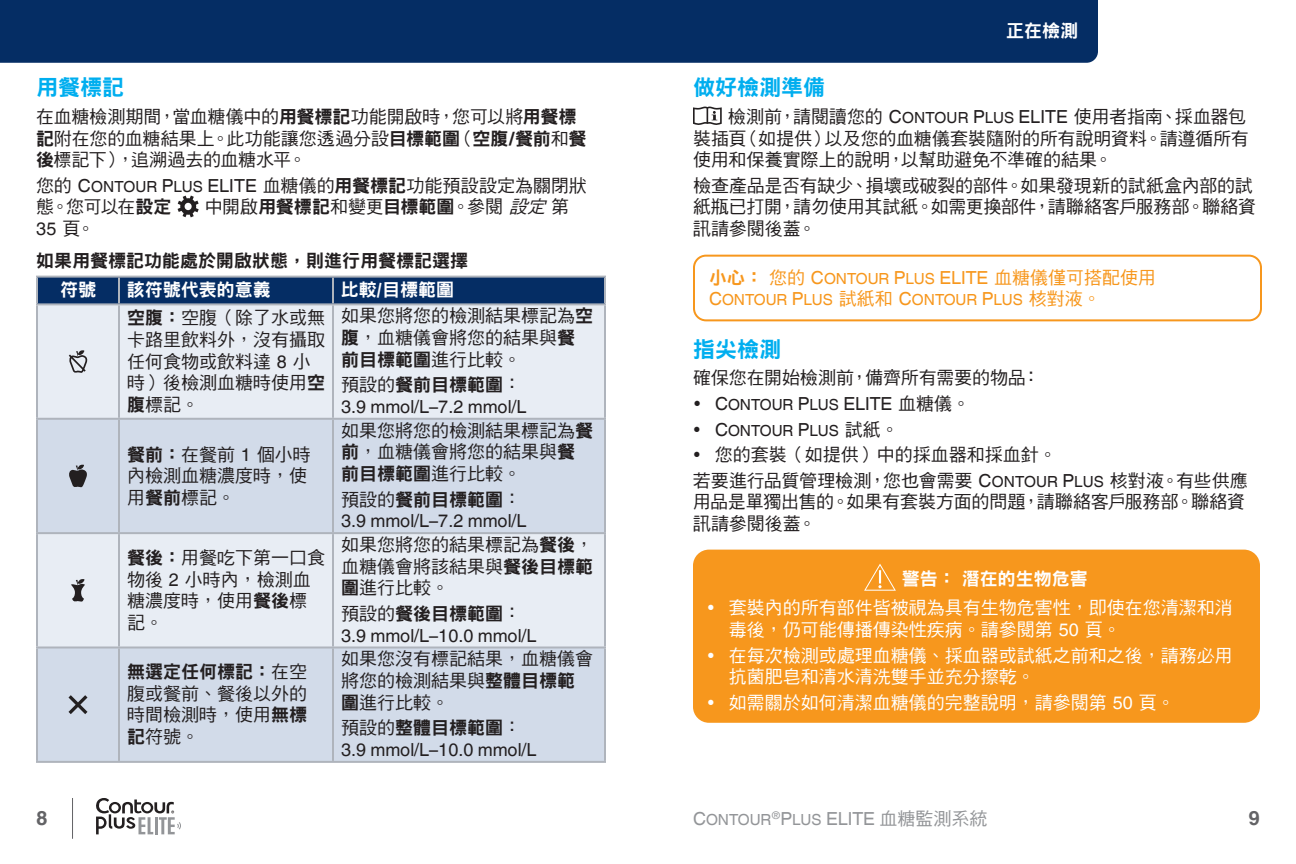
<style>
.page{position:relative;width:1296px;height:864px;background:#fff}
.page>*{position:absolute;margin:0;border:0;box-sizing:border-box;transform-origin:0 0}
.t1{font:22px "DF Hei Std W9";color:#00aeef}
.t2{font:700 20px "Helvetica World";color:#636366}
.t3{font:18px/21.6px "DF Hei Std W5";color:#231f20}
.t4{font:18px/21.6px "DF Hei Std W5";color:#fff}
.t5{font:18px/25.6px "DF Hei Std W9";color:#231f20}
.t6{font:18px "Helvetica World";color:#231f20}
.t7{font:18px "DF Hei Std W9";color:#fff}
.t8{font:18px "DF Hei Std W5";color:#f7971d}
.t9{font:18px "DF Hei Std W5";color:#939598}
.t10{font:15.4px/25.6px "Helvetica World Regular SC850";color:#231f20}
.t11{font:15.4px "Helvetica World Regular SC850";color:#f7971d}
.t12{font:15.4px "Helvetica World Regular SC850";color:#939598}
.s1{font-family:"DF Hei Std W9"}
.s2{font-family:"Helvetica World";font-weight:700}
.s3{font-family:"Helvetica World Regular SC850"}
.s4{font-family:"Helvetica World Regular SC850";font-size:15.4px}
.s5{font-family:"Helvetica World"}
.s6{font-style:italic}
.s7{font-family:"DF Hei Std W5"}
.s8{font-size:18px}
.s9{font-family:"DF Hei Std W5";font-size:18px}
.s10{font-family:"Helvetica World";font-size:18px}
</style>
<div class="page">
<hr style="left:72px;top:798px;width:1px;height:41px;background:#636366">
<svg style="left:96px;top:798px;width:85px;height:36px"></svg>
<div style="left:0;top:0;width:1098px;height:63px;background:#052d64"></div>
<svg style="left:178px;top:196px;width:21px;height:21px"></svg>
<div style="left:38px;top:278px;width:566px;height:25px;background:#052d64"></div>
<div style="left:38px;top:305px;width:566px;height:113px;background:#e8edf4"></div>
<svg style="left:38px;top:420px;width:566px;height:341px;background:#d9e0ec"></svg>
<hr style="left:36px;top:276px;width:83px;height:2px;background:#afb4bc">
<hr style="left:36px;top:278px;width:2px;height:25px;background:#afb4bc">
<hr style="left:119px;top:276px;width:214px;height:2px;background:#afb4bc">
<hr style="left:333px;top:276px;width:273px;height:2px;background:#afb4bc">
<hr style="left:604px;top:278px;width:2px;height:25px;background:#afb4bc">
<hr style="left:36px;top:303px;width:83px;height:2px;background:#afb4bc">
<hr style="left:36px;top:305px;width:2px;height:113px;background:#afb4bc">
<hr style="left:119px;top:303px;width:214px;height:2px;background:#afb4bc">
<hr style="left:118px;top:305px;width:2px;height:113px;background:#afb4bc">
<hr style="left:333px;top:303px;width:273px;height:2px;background:#afb4bc">
<hr style="left:332px;top:305px;width:2px;height:113px;background:#afb4bc">
<hr style="left:604px;top:305px;width:2px;height:113px;background:#afb4bc">
<hr style="left:36px;top:420px;width:2px;height:112px;background:#afb4bc">
<hr style="left:119px;top:418px;width:214px;height:2px;background:#afb4bc">
<hr style="left:118px;top:420px;width:2px;height:112px;background:#afb4bc">
<hr style="left:333px;top:418px;width:273px;height:2px;background:#afb4bc">
<hr style="left:332px;top:420px;width:2px;height:112px;background:#afb4bc">
<hr style="left:604px;top:420px;width:2px;height:112px;background:#afb4bc">
<hr style="left:36px;top:534px;width:2px;height:113px;background:#afb4bc">
<hr style="left:119px;top:532px;width:214px;height:2px;background:#afb4bc">
<hr style="left:118px;top:534px;width:2px;height:113px;background:#afb4bc">
<hr style="left:333px;top:532px;width:273px;height:2px;background:#afb4bc">
<hr style="left:332px;top:534px;width:2px;height:113px;background:#afb4bc">
<hr style="left:604px;top:534px;width:2px;height:113px;background:#afb4bc">
<hr style="left:36px;top:649px;width:2px;height:112px;background:#afb4bc">
<hr style="left:119px;top:647px;width:214px;height:2px;background:#afb4bc">
<hr style="left:118px;top:649px;width:2px;height:112px;background:#afb4bc">
<hr style="left:333px;top:647px;width:273px;height:2px;background:#afb4bc">
<hr style="left:332px;top:649px;width:2px;height:112px;background:#afb4bc">
<hr style="left:604px;top:649px;width:2px;height:112px;background:#afb4bc">
<hr style="left:36px;top:761px;width:83px;height:2px;background:#afb4bc">
<hr style="left:119px;top:761px;width:214px;height:2px;background:#afb4bc">
<hr style="left:333px;top:761px;width:273px;height:2px;background:#afb4bc">
<hr style="left:118px;top:278px;width:2px;height:25px;background:#afb4bc">
<hr style="left:332px;top:278px;width:2px;height:25px;background:#afb4bc">
<hr style="left:36px;top:418px;width:83px;height:2px;background:#afb4bc">
<hr style="left:36px;top:532px;width:83px;height:2px;background:#afb4bc">
<hr style="left:36px;top:647px;width:83px;height:2px;background:#afb4bc">
<svg style="left:69px;top:350px;width:18px;height:23px"></svg>
<svg style="left:69px;top:465px;width:18px;height:22px"></svg>
<svg style="left:71px;top:579px;width:14px;height:23px"></svg>
<svg style="left:68px;top:695px;width:20px;height:19px"></svg>
<svg style="left:693px;top:107px;width:29px;height:18px"></svg>
<div style="left:693px;top:255px;width:569px;height:66px;border:2px solid #f7971d;border-radius:12px"></div>
<div style="left:693px;top:550px;width:567px;height:173px;background:#f7971d;border-radius:16px"></div>
<svg style="left:864px;top:564px;width:32px;height:27px"></svg>
<p class="t1" style="left:36px;top:76px;width:89px">用餐標記</p>
<p class="t3" style="left:36px;top:105px;width:552px">在血糖檢測期間，當血糖儀中的<span class="s1">用餐標記</span>功能開啟時，您可以將<span class="s1">用餐標記</span>附在您的血糖結果上。此功能讓您透過分設<span class="s1">目標範圍</span>（<span class="s1">空腹</span><span class="s2">/</span><span class="s1">餐前</span>和<span class="s1">餐後</span>標記下），追溯過去的血糖水平。</p>
<p class="t3" style="left:36px;top:174px;width:552px">您的 <span class="s3">C</span><span class="s4">ONTOUR</span> <span class="s3">P</span><span class="s4">LUS</span> <span class="s5">ELITE</span> 血糖儀的<span class="s1">用餐標記</span>功能預設設定為關閉狀態。您可以在<span class="s1">設定</span></p>
<p class="t3" style="left:205px;top:196px;width:366px">中開啟<span class="s1">用餐標記</span>和變更<span class="s1">目標範圍</span>。參閱<span class="s6">設定</span>第</p>
<p class="t6" style="left:36px;top:218px;width:60px">35 <span class="s7">頁。</span></p>
<p class="t5" style="left:36px;top:247px;width:433px">如果用餐標記功能處於開啟狀態，則進行用餐標記選擇</p>
<p class="t7" style="left:60px;top:280px;width:37px">符號</p>
<p class="t7" style="left:127px;top:280px;width:146px">該符號代表的意義</p>
<p class="t7" style="left:341px;top:280px;width:115px">比較/目標範圍</p>
<p class="t3" style="left:127px;top:307px;width:199px"><span class="s1">空腹：</span>空腹（除了水或無卡路里飲料外，沒有攝取任何食物或飲料達 <span class="s5">8</span> 小時）後檢測血糖時使用<span class="s1">空腹</span>標記。</p>
<p class="t3" style="left:341px;top:305px;width:253px">如果您將您的檢測結果標記為<span class="s1">空腹</span>，血糖儀會將您的結果與<span class="s1">餐</span></p>
<p class="t5" style="left:341px;top:346px;width:182px">前目標範圍<span class="s7">進行比較。預設的</span>餐前目標範圍<span class="s7">：</span></p>
<p class="t6" style="left:341px;top:396px;width:187px">3.9 mmol/L–7.2 mmol/L</p>
<p class="t3" style="left:127px;top:443px;width:185px"><span class="s1">餐前：</span>在餐前 <span class="s5">1</span> 個小時內檢測血糖濃度時，使用<span class="s1">餐前</span>標記。</p>
<p class="t3" style="left:127px;top:546px;width:199px"><span class="s1">餐後：</span>用餐吃下第一口食物後 <span class="s5">2</span> 小時內，檢測血糖濃度時，使用<span class="s1">餐後</span>標記。</p>
<p class="t5" style="left:127px;top:659px;width:181px">無選定任何標記：<span class="s7">在空</span></p>
<p class="t3" style="left:127px;top:682px;width:181px;text-align:justify">腹或餐前、餐後以外的時間檢測時，使用<span class="s1">無標記</span>符號。</p>
<p class="t3" style="left:341px;top:419px;width:253px">如果您將您的檢測結果標記為<span class="s1">餐前</span>，血糖儀會將您的結果與<span class="s1">餐</span></p>
<p class="t5" style="left:341px;top:460px;width:182px">前目標範圍<span class="s7">進行比較。預設的</span>餐前目標範圍<span class="s7">：</span></p>
<p class="t6" style="left:341px;top:510px;width:187px">3.9 mmol/L–7.2 mmol/L</p>
<p class="t3" style="left:341px;top:534px;width:253px;text-align:justify">如果您將您的結果標記為<span class="s1">餐後</span>，血糖儀會將該結果與<span class="s1">餐後目標範圍</span>進行比較。</p>
<p class="t5" style="left:341px;top:600px;width:182px"><span class="s7">預設的</span>餐後目標範圍<span class="s7">：</span></p>
<p class="t6" style="left:341px;top:625px;width:197px">3.9 mmol/L–10.0 mmol/L</p>
<p class="t3" style="left:341px;top:648px;width:253px">如果您沒有標記結果，血糖儀會將您的檢測結果與<span class="s1">整體目標範圍</span>進行比較。</p>
<p class="t5" style="left:341px;top:715px;width:182px"><span class="s7">預設的</span>整體目標範圍<span class="s7">：</span></p>
<p class="t6" style="left:341px;top:739px;width:197px">3.9 mmol/L–10.0 mmol/L</p>
<p class="t7" style="left:1006px;top:21px;width:73px">正在檢測</p>
<p class="t1" style="left:693px;top:76px;width:133px">做好檢測準備</p>
<p class="t3" style="left:693px;top:105px;width:557px;text-indent:35px">檢測前，請閱讀您的 <span class="s3">C</span><span class="s4">ONTOUR</span> <span class="s3">P</span><span class="s4">LUS</span> <span class="s5">ELITE</span> 使用者指南、採血器包裝插頁（如提供）以及您的血糖儀套裝隨附的所有說明資料。請遵循所有使用和保養實際上的說明，以幫助避免不準確的結果。</p>
<p class="t3" style="left:693px;top:174px;width:565px">檢查產品是否有缺少、損壞或破裂的部件。如果發現新的試紙盒內部的試紙瓶已打開，請勿使用其試紙。如需更換部件，請聯絡客戶服務部。聯絡資訊請參閱後蓋。</p>
<p class="t8" style="left:709px;top:267px;width:449px"><span class="s1">小心：</span> 您的 <span class="s3">C</span><span class="s4">ONTOUR</span> <span class="s3">P</span><span class="s4">LUS</span> <span class="s5">ELITE</span> 血糖儀僅可搭配使用</p>
<p class="t11" style="left:709px;top:290px;width:393px"><span class="s8">C</span>ONTOUR <span class="s8">P</span>LUS <span class="s9">試紙和</span> <span class="s8">C</span>ONTOUR <span class="s8">P</span>LUS <span class="s9">核對液。</span></p>
<p class="t1" style="left:693px;top:337px;width:89px">指尖檢測</p>
<p class="t3" style="left:693px;top:367px;width:349px">確保您在開始檢測前，備齊所有需要的物品：</p>
<p class="t10" style="left:715px;top:392px;width:257px"><span class="s8">C</span>ONTOUR <span class="s8">P</span>LUS <span class="s10">ELITE</span> <span class="s9">血糖儀。<br></span><span class="s8">C</span>ONTOUR <span class="s8">P</span>LUS <span class="s9">試紙。</span></p>
<p class="t3" style="left:693px;top:442px;width:556px;line-height:25.6px;text-indent:22px">您的套裝（如提供）中的採血器和採血針。<br>若要進行品質管理檢測，您也會需要 <span class="s3">C</span><span class="s4">ONTOUR</span> <span class="s3">P</span><span class="s4">LUS</span> 核對液。有些供應</p>
<p class="t3" style="left:693px;top:491px;width:554px">用品是單獨出售的。如果有套裝方面的問題，請聯絡客戶服務部。聯絡資訊請參閱後蓋。</p>
<p class="t7" style="left:902px;top:569px;width:187px">警告： 潛在的生物危害</p>
<p class="t4" style="left:729px;top:597px;width:505px">套裝內的所有部件皆被視為具有生物危害性，即使在您清潔和消毒後，仍可能傳播傳染性疾病。請參閱第 <span class="s5">50</span> 頁。</p>
<p class="t4" style="left:729px;top:644px;width:505px">在每次檢測或處理血糖儀、採血器或試紙之前和之後，請務必用抗菌肥皂和清水清洗雙手並充分擦乾。</p>
<p class="t4" style="left:729px;top:691px;width:448px">如需關於如何清潔血糖儀的完整說明，請參閱第 <span class="s5">50</span> 頁。</p>
<p class="t9" style="left:772px;top:809px;width:217px"><sup>®</sup><span class="s3">P</span><span class="s4">LUS</span> <span class="s5">ELITE</span> 血糖監測系統</p>
<p class="t2" style="left:36px;top:807px;width:13px">8</p>
<p class="t12" style="left:693px;top:811px;width:80px"><span class="s8">C</span>ONTOUR</p>
<p class="t2" style="left:1248px;top:807px;width:13px">9</p>
</div>
